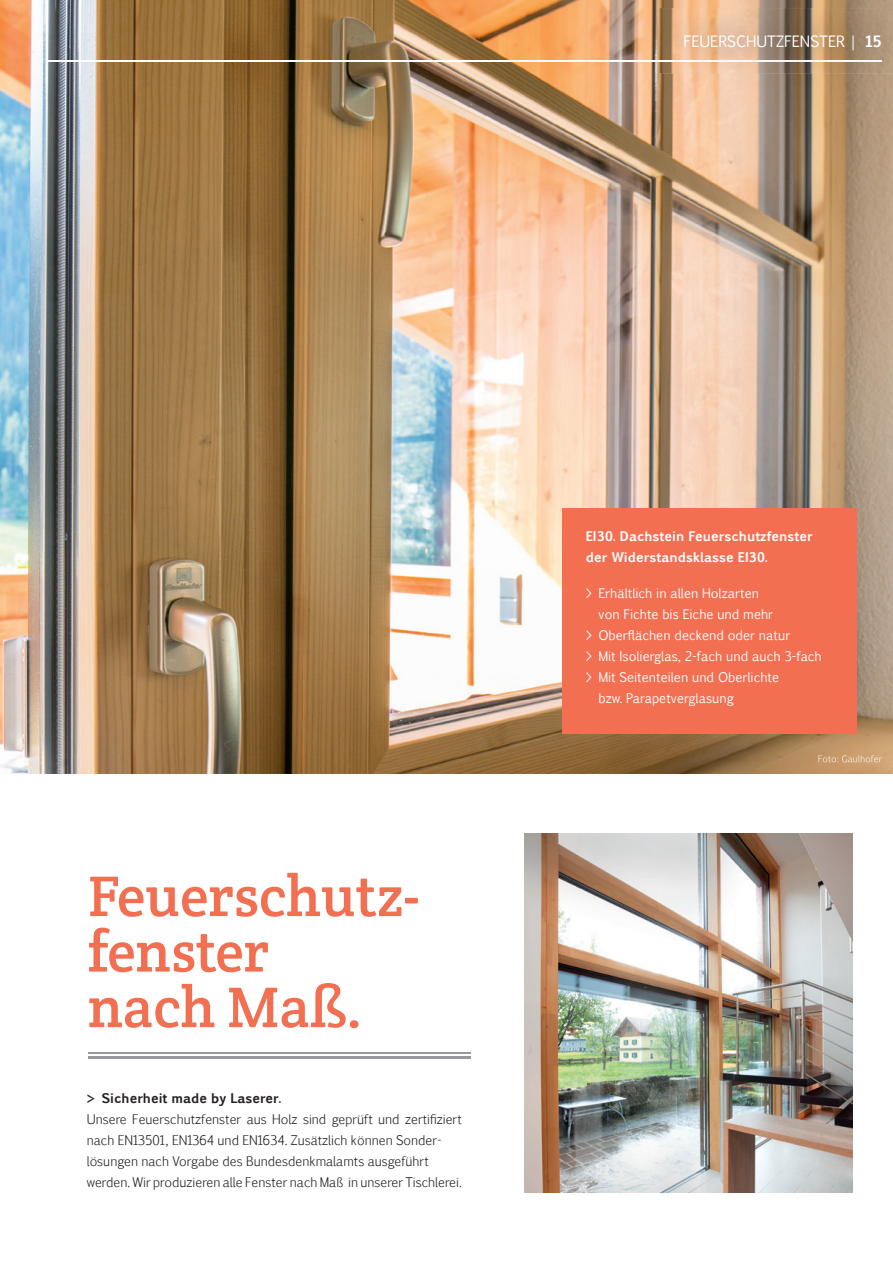
<style>
.page{position:relative;width:893px;height:1263px;background:#fff}
.page>*{position:absolute;margin:0;border:0;box-sizing:border-box;transform-origin:0 0}
.t1{font:58.05px/55.5px "Crete Round";color:#f26f52}
.t2{font:15px "Pigiarniq";color:#fff}
.t3{font:300 12.75px/21px "Pigiarniq";color:#231f20}
.t4{font:12.75px "Pigiarniq";color:#fff}
.t5{font:700 12.75px/21px "Pigiarniq";color:#fff}
.t6{font:700 12.75px "Pigiarniq";color:#231f20}
.s1{font-weight:700}
</style>
<div class="page">
<img style="left:0;top:0;width:893px;height:774px">
<hr style="left:47px;top:61px;width:834px;height:1px;background:#fff">
<img style="left:659px;top:8px;width:234px;height:65px">
<img style="left:659px;top:61px;width:222px;height:1px">
<div style="left:562px;top:508px;width:295px;height:225px;background:#f26f52"></div>
<img style="left:525px;top:833px;width:328px;height:359px">
<img style="left:818px;top:755px;width:64px;height:7px">
<hr style="left:88px;top:1052px;width:383px;height:1px;background:#97999c">
<hr style="left:88px;top:1056px;width:383px;height:3px;background:#97999c">
<p class="t2" style="left:684px;top:31px;width:200px">FEUERSCHUTZFENSTER | <span class="s1">15</span></p>
<h1 class="t1" style="left:88px;top:868px;width:333px">Feuerschutz&shy;fenster<br>nach Maß.</h1>
<p class="t6" style="left:87px;top:1088px;width:196px">&gt; Sicherheit made by Laserer.</p>
<p class="t3" style="left:87px;top:1108px;width:377px">Unsere Feuerschutzfenster aus Holz sind geprüft und zertifiziert nach EN13501, EN1364 und EN1634. Zusätzlich können Sonder&shy;lösungen nach Vorgabe des Bundesdenkmalamts ausgeführt werden. Wir produzieren alle Fenster nach Maß in unserer Tischlerei.</p>
<p class="t5" style="left:586px;top:526px;width:228px">EI30. Dachstein Feuerschutzfenster der Widerstandsklasse EI30.</p>
<p class="t4" style="left:586px;top:585px;width:175px">&gt; Erhältlich in allen Holzarten</p>
<p class="t4" style="left:599px;top:606px;width:176px">von Fichte bis Eiche und mehr</p>
<p class="t4" style="left:586px;top:627px;width:206px">&gt; Oberflächen deckend oder natur</p>
<p class="t4" style="left:586px;top:648px;width:238px">&gt; Mit Isolierglas, 2-fach und auch 3-fach</p>
<p class="t4" style="left:586px;top:669px;width:195px">&gt; Mit Seitenteilen und Oberlichte</p>
<p class="t4" style="left:599px;top:690px;width:137px">bzw. Parapetverglasung</p>
</div>
